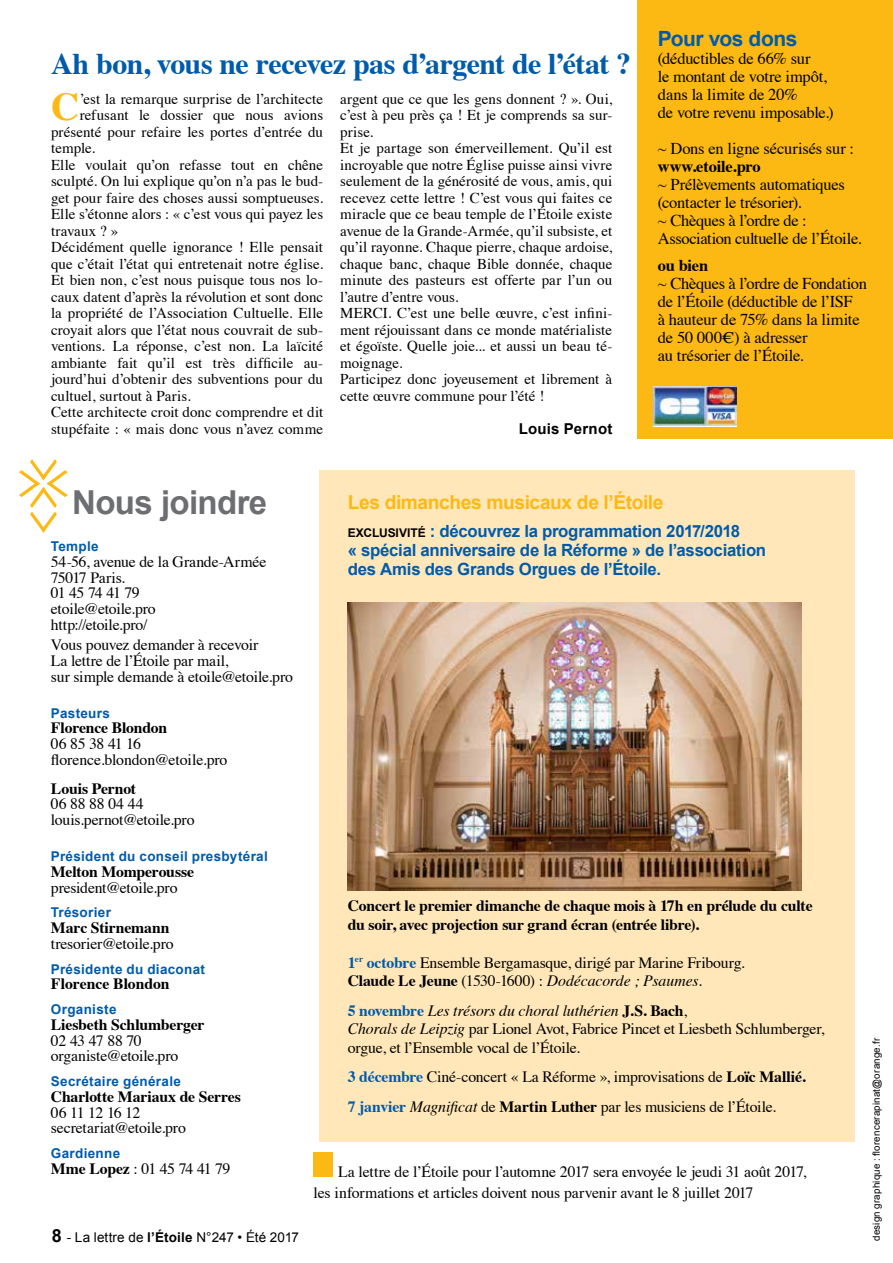
<style>
.page{position:relative;width:893px;height:1263px;background:#fff}
.page>*{position:absolute;margin:0;border:0;box-sizing:border-box;transform-origin:0 0}
.t1{font:700 39.45px "Times";color:#fdb913}
.t2{font:700 33px "Arial";letter-spacing:-.02em;color:#6d6e71}
.t3{font:700 30px "Times";letter-spacing:-.02em;color:#005baa}
.t4{font:700 21px "Arial";letter-spacing:-.02em;color:#005baa}
.t5{font:700 19.2px "Arial";letter-spacing:-.02em;color:#fdb913}
.t6{font:700 16.8px/19.2px "Arial";letter-spacing:-.015em;color:#005baa}
.t7{font:16.5px/18px "Times";letter-spacing:-.015em;color:#000}
.t8{font:700 16.5px "Times";letter-spacing:-.015em;color:#000}
.t9{font:15.75px/15.8px "Times";letter-spacing:-.01em;color:#000}
.t10{font:700 15.75px/18.8px "Times";letter-spacing:-.01em;color:#000}
.t11{font:15px/16.5px "Times";letter-spacing:.005em;color:#000}
.t12{font:700 15px "Arial";letter-spacing:.01em;color:#000}
.t13{font:700 13.5px "Arial";letter-spacing:.025em;color:#005baa}
.t14{font:13.5px "Arial";letter-spacing:.005em;color:#000}
.t15{font:9.75px "Arial";letter-spacing:.02em;color:#000}
.s1{font-weight:700}
.s2{font-weight:700;font-size:18px}
.s3{font-size:12px;color:#000}
.s4{font-weight:700;color:#005baa}
.s5{font-style:italic}
</style>
<div class="page">
<div style="left:319px;top:470px;width:536px;height:672px;background:#ffe7b9"></div>
<div style="left:314px;top:1152px;width:19px;height:24px;background:#fdb913"></div>
<div style="left:637px;top:0;width:256px;height:438px;background:#fdb913"></div>
<img style="left:654px;top:386px;width:82px;height:41px">
<svg style="left:19px;top:459px;width:49px;height:74px"></svg>
<img style="left:348px;top:603px;width:453px;height:288px">
<h3 class="t3" style="left:51px;top:35px;width:582px">Ah bon, vous ne recevez pas d’argent de l’état ?</h3>
<h1 class="t1" style="left:51px;top:69px;width:30px">C</h1>
<p class="t11" style="left:80px;top:89px;width:245px">’est la remarque surprise de l’architecte</p>
<p class="t11" style="left:80px;top:106px;width:245px">refusant le dossier que nous avions</p>
<p class="t11" style="left:51px;top:122px;width:274px">présenté pour refaire les portes d’entrée du</p>
<p class="t11" style="left:51px;top:139px;width:46px">temple.</p>
<p class="t11" style="left:51px;top:155px;width:274px">Elle voulait qu’on refasse tout en chêne</p>
<p class="t11" style="left:51px;top:172px;width:274px">sculpté. On lui explique qu’on n’a pas le bud-</p>
<p class="t11" style="left:51px;top:188px;width:274px">get pour faire des choses aussi somptueuses.</p>
<p class="t11" style="left:51px;top:205px;width:274px">Elle s’étonne alors : « c’est vous qui payez les</p>
<p class="t11" style="left:51px;top:221px;width:69px">travaux ? »</p>
<p class="t11" style="left:51px;top:238px;width:274px">Décidément quelle ignorance ! Elle pensait</p>
<p class="t11" style="left:51px;top:254px;width:274px">que c’était l’état qui entretenait notre église.</p>
<p class="t11" style="left:51px;top:271px;width:274px">Et bien non, c’est nous puisque tous nos lo-</p>
<p class="t11" style="left:51px;top:287px;width:274px">caux datent d’après la révolution et sont donc</p>
<p class="t11" style="left:51px;top:304px;width:274px">la propriété de l’Association Cultuelle. Elle</p>
<p class="t11" style="left:51px;top:320px;width:274px">croyait alors que l’état nous couvrait de sub-</p>
<p class="t11" style="left:51px;top:337px;width:274px">ventions. La réponse, c’est non. La laïcité</p>
<p class="t11" style="left:51px;top:353px;width:274px">ambiante fait qu’il est très difficile au-</p>
<p class="t11" style="left:51px;top:370px;width:274px">jourd’hui d’obtenir des subventions pour du</p>
<p class="t11" style="left:51px;top:386px;width:141px">cultuel, surtout à Paris.</p>
<p class="t11" style="left:51px;top:403px;width:274px">Cette architecte croit donc comprendre et dit</p>
<p class="t11" style="left:51px;top:419px;width:274px">stupéfaite : « mais donc vous n’avez comme</p>
<p class="t11" style="left:340px;top:89px;width:274px">argent que ce que les gens donnent ? ». Oui, c’est à peu près ça ! Et je comprends sa sur&shy;prise.<br>Et je partage son émerveillement. Qu’il est incroyable que notre église puisse ainsi vivre seulement de la générosité de vous, amis, qui recevez cette lettre ! C’est vous qui faites ce miracle que ce beau temple de l’étoile existe avenue de la Grande-Armée, qu’il subsiste, et qu’il rayonne. Chaque pierre, chaque ardoise, chaque banc, chaque Bible donnée, chaque minute des pasteurs est offerte par l’un ou l’autre d’entre vous.<br>MERCI. C’est une belle œuvre, c’est infini&shy;ment réjouissant dans ce monde matérialiste et égoïste. Quelle joie... et aussi un beau té&shy;moignage.<br>Participez donc joyeusement et librement à cette œuvre commune pour l’été !</p>
<p class="t12" style="left:519px;top:419px;width:95px">Louis Pernot</p>
<h3 class="t4" style="left:658px;top:24px;width:141px">Pour vos dons</h3>
<p class="t7" style="left:658px;top:48px;width:177px">(déductibles de 66% sur<br>le montant de votre impôt, dans la limite de 20%<br>de votre revenu imposable.)</p>
<p class="t7" style="left:658px;top:138px;width:198px">~ Dons en ligne sécurisés sur :</p>
<p class="t8" style="left:658px;top:150px;width:104px">www.etoile.pro</p>
<p class="t7" style="left:658px;top:174px;width:205px">~ Prélèvements automatiques (contacter le trésorier).<br>~ Chèques à l’ordre de :<br>Association cultuelle de l’Étoile.</p>
<p class="t8" style="left:658px;top:249px;width:52px">ou bien</p>
<p class="t7" style="left:658px;top:273px;width:211px">~ Chèques à l’ordre de Fondation de l’Étoile (déductible de l’ISF<br>à hauteur de 75% dans la limite de 50 000€) à adresser<br>au trésorier de l’étoile.</p>
<h2 class="t2" style="left:72px;top:481px;width:197px">Nous joindre</h2>
<p class="t13" style="left:51px;top:538px;width:49px">Temple</p>
<p class="t9" style="left:51px;top:552px;width:217px">54-56, avenue de la Grande-Armée<br>75017 Paris.<br>01 45 74 41 79<br>etoile@etoile.pro<br>http://etoile.pro/</p>
<p class="t9" style="left:51px;top:636px;width:244px">Vous pouvez demander à recevoir<br>La lettre de l’Étoile par mail,<br>sur simple demande à etoile@etoile.pro</p>
<p class="t13" style="left:51px;top:704px;width:61px">Pasteurs</p>
<p class="t10" style="left:51px;top:717px;width:118px">Florence Blondon</p>
<p class="t9" style="left:51px;top:735px;width:178px">06 85 38 41 16 florence.blondon@etoile.pro</p>
<p class="t10" style="left:51px;top:777px;width:87px">Louis Pernot</p>
<p class="t9" style="left:51px;top:795px;width:145px">06 88 88 04 44 louis.pernot@etoile.pro</p>
<p class="t13" style="left:51px;top:847px;width:218px">Président du conseil presbytéral</p>
<p class="t10" style="left:51px;top:860px;width:145px">Melton Momperousse</p>
<p class="t9" style="left:51px;top:878px;width:128px">president@etoile.pro</p>
<p class="t13" style="left:51px;top:904px;width:62px">Trésorier</p>
<p class="t10" style="left:51px;top:917px;width:120px">Marc Stirnemann</p>
<p class="t9" style="left:51px;top:934px;width:124px">tresorier@etoile.pro</p>
<p class="t13" style="left:51px;top:960px;width:156px">Présidente du diaconat</p>
<p class="t10" style="left:51px;top:973px;width:120px">Florence Blondon</p>
<p class="t13" style="left:51px;top:1000px;width:67px">Organiste</p>
<p class="t10" style="left:51px;top:1013px;width:155px">Liesbeth Schlumberger</p>
<p class="t9" style="left:51px;top:1031px;width:129px">02 43 47 88 70 organiste@etoile.pro</p>
<p class="t13" style="left:51px;top:1072px;width:132px">Secrétaire générale</p>
<p class="t10" style="left:51px;top:1085px;width:192px">Charlotte Mariaux de Serres</p>
<p class="t9" style="left:51px;top:1103px;width:137px">06 11 12 16 12 secretariat@etoile.pro</p>
<p class="t13" style="left:51px;top:1144px;width:71px">Gardienne</p>
<p class="t9" style="left:51px;top:1159px;width:181px"><span class="s1">Mme Lopez</span> : 01 45 74 41 79</p>
<p class="t14" style="left:52px;top:1228px;width:249px"><span class="s2">8</span> - La lettre de <span class="s1">l’Étoile</span> N°247 • été 2017</p>
<p class="t5" style="left:348px;top:490px;width:317px">Les dimanches musicaux de l’étoile</p>
<p class="t6" style="left:348px;top:522px;width:420px"><span class="s3">EXCLUSIVITÉ</span> : découvrez la programmation 2017/2018<br>« spécial anniversaire de la Réforme » de l’association des Amis des Grands Orgues de l’Étoile.</p>
<p class="t10" style="left:348px;top:895px;width:466px">Concert le premier dimanche de chaque mois à 17h en prélude du culte du soir, avec projection sur grand écran (entrée libre).</p>
<p class="t9" style="left:348px;top:952px;width:398px;line-height:18.8px"><span class="s4">1</span><sup>er</sup> <span class="s4">octobre</span> Ensemble Bergamasque, dirigé par Marine Fribourg.<br><span class="s1">Claude Le Jeune</span> (1530-1600) : <span class="s5">Dodécacorde ; Psaumes.</span></p>
<p class="t9" style="left:348px;top:1000px;width:478px;line-height:18.8px"><span class="s4">5 novembre</span> <span class="s5">Les trésors du choral luthérien</span> <span class="s1">J.S. Bach</span>,<br><span class="s5">Chorals de Leipzig</span> par Lionel Avot, Fabrice Pincet et Liesbeth Schlumberger, orgue, et l’Ensemble vocal de l’Étoile.</p>
<p class="t9" style="left:348px;top:1061px;width:459px;line-height:29.2px"><span class="s4">3 décembre</span> Ciné-concert « La Réforme », improvisations de <span class="s1">Loïc Mallié.<br></span><span class="s4">7 janvier</span> <span class="s5">Magnificat</span> de <span class="s1">Martin Luther</span> par les musiciens de l’Étoile.</p>
<p class="t9" style="left:314px;top:1159px;width:494px;line-height:21px;text-indent:25px">La lettre de l’Étoile pour l’automne 2017 sera envoyée le jeudi 31 août 2017, les informations et articles doivent nous parvenir avant le 8 juillet 2017</p>
<p class="t15" style="left:870px;top:1241px;width:204px;rotate:-90deg">design graphique : florencerapinat@orange.fr</p>
</div>
